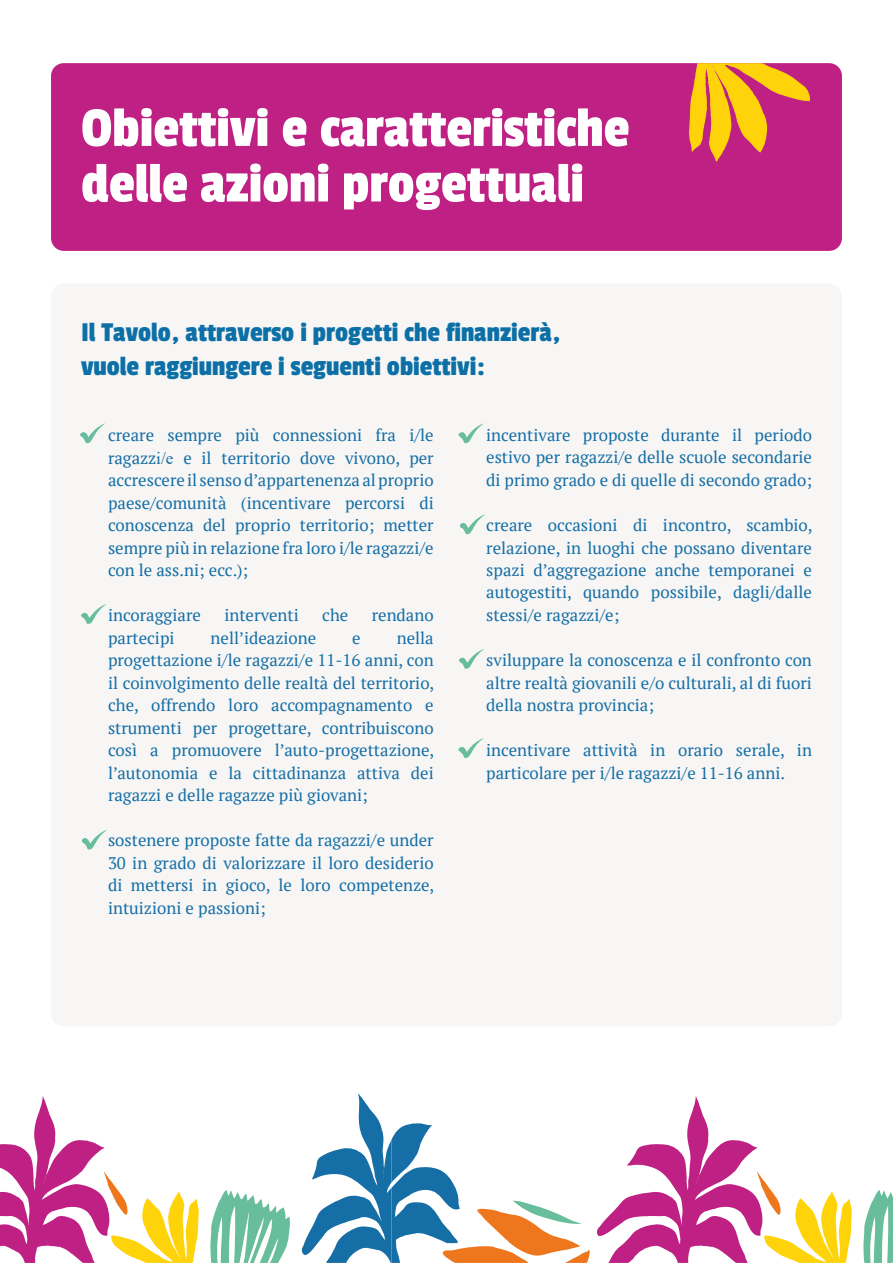
<style>
.page{position:relative;width:893px;height:1263px;background:#fff}
.page>*{position:absolute;margin:0;border:0;box-sizing:border-box;transform-origin:0 0}
.t1{font:58.5px/55.5px "Passion One";color:#fff}
.t2{font:28.5px/34.2px "Passion One";color:#0c70a7}
.t3{font:16.8px/22.5px "PT Serif";color:#156ea5;text-align:justify}
.s1{font-family:"Times New Roman";font-size:17.25px}
</style>
<div class="page">
<div style="left:51px;top:63px;width:791px;height:188px;background:#bf2084;border-radius:13px"></div>
<div style="left:51px;top:284px;width:791px;height:742px;background:#f7f6f5;border-radius:13px"></div>
<svg style="left:80px;top:423px;width:25px;height:21px"></svg>
<svg style="left:458px;top:423px;width:26px;height:21px"></svg>
<svg style="left:460px;top:514px;width:25px;height:21px"></svg>
<svg style="left:458px;top:649px;width:26px;height:20px"></svg>
<svg style="left:458px;top:738px;width:26px;height:20px"></svg>
<svg style="left:81px;top:604px;width:25px;height:20px"></svg>
<svg style="left:82px;top:830px;width:25px;height:20px"></svg>
<svg style="left:688px;top:63px;width:123px;height:98px"></svg>
<svg style="left:210px;top:1190px;width:80px;height:73px"></svg>
<svg style="left:0;top:1096px;width:199px;height:167px"></svg>
<svg style="left:863px;top:1190px;width:30px;height:73px"></svg>
<svg style="left:301px;top:1094px;width:289px;height:169px"></svg>
<svg style="left:596px;top:1096px;width:256px;height:167px"></svg>
<h1 class="t1" style="left:81px;top:100px;width:550px">Obiettivi e caratteristiche delle azioni progettuali</h1>
<h2 class="t2" style="left:81px;top:314px;width:481px">Il Tavolo, attraverso i progetti che finanzierà, vuole raggiungere i seguenti obiettivi:</h2>
<p class="t3" style="left:108px;top:424px;width:327px;text-indent:-27px">• creare sempre più connessioni fra i/le ragazz<span class="s1">i/e</span> e il territorio dove vivono, per accrescere il senso d’appartenenza al proprio paese/comunità (incentivare percorsi di conoscenza del proprio territorio; metter sempre più in relazione fra loro i/le ragazzi/e con le ass.ni; ecc.);</p>
<p class="t3" style="left:81px;top:604px;width:121px">• incoraggiare</p>
<p class="t3" style="left:224px;top:604px;width:76px">interventi</p>
<p class="t3" style="left:322px;top:604px;width:28px">che</p>
<p class="t3" style="left:372px;top:604px;width:63px">rendano</p>
<p class="t3" style="left:108px;top:626px;width:68px">partecipi</p>
<p class="t3" style="left:211px;top:626px;width:107px">nell’ideazione</p>
<p class="t3" style="left:352px;top:626px;width:10px">e</p>
<p class="t3" style="left:108px;top:626px;width:328px;text-indent:289px">nella progettazione i/le ragazzi/e 11-16 anni, con il coinvolgimento delle realtà del territorio, che, offrendo loro accompagnamento e strumenti per progettare, contribuiscono così a promuovere l’auto-progettazione, l’autonomia e la cittadinanza attiva dei ragazzi e delle ragazze più giovani;</p>
<p class="t3" style="left:108px;top:829px;width:328px;text-indent:-27px">• sostenere proposte fatte da ragazzi/e under 30 in grado di valorizzare il loro desiderio di mettersi in gioco, le loro competenze, intuizioni e passioni;</p>
<p class="t3" style="left:486px;top:424px;width:327px;text-indent:-27px">• incentivare proposte durante il periodo estivo per ragazzi/e delle scuole secondarie di primo grado e di quelle di secondo grado;</p>
<p class="t3" style="left:486px;top:514px;width:328px;text-indent:-27px">• creare occasioni di incontro, scambio, relazione, in luoghi che possano diventare spazi d’aggregazione anche temporanei e autogestiti, quando possibile, dagli/dalle stessi/e ragazzi/e;</p>
<p class="t3" style="left:486px;top:649px;width:327px;text-indent:-27px">• sviluppare la conoscenza e il confronto con altre realtà giovanili e/o culturali, al di fuori della nostra provincia;</p>
<p class="t3" style="left:459px;top:739px;width:354px;text-align:center">• incentivare attività in orario serale, in particolare per i/le ragazzi/e 11-16 anni.</p>
</div>
